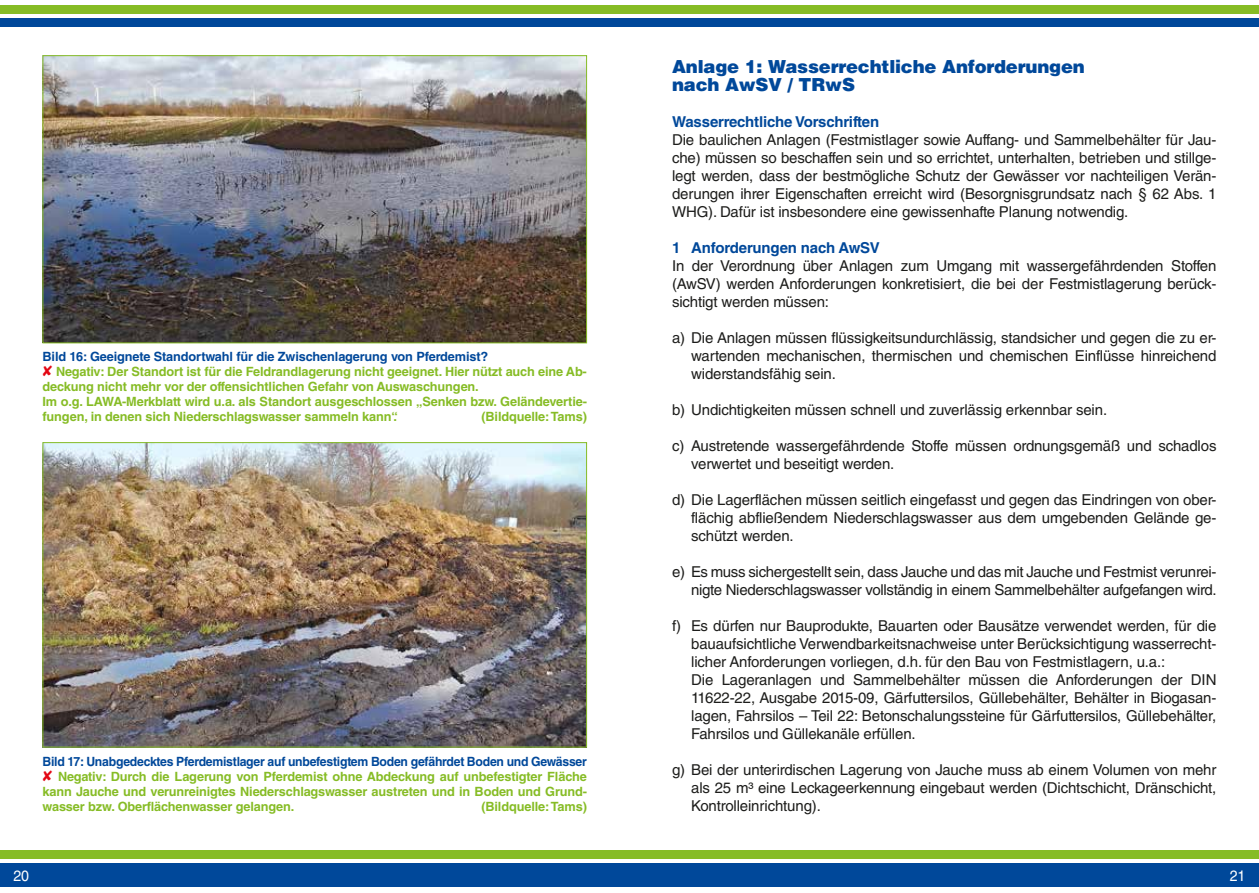
<style>
.page{position:relative;width:1259px;height:893px;background:#fff}
.page>*{position:absolute;margin:0;border:0;box-sizing:border-box;transform-origin:0 0}
.t1{font:900 18px/18px "Helvetica LT Std";letter-spacing:-.01em;color:#00489a}
.t2{font:15px/18px "Helvetica LT Std";letter-spacing:-.01em;color:#1d1d1b;text-align:justify}
.t3{font:700 15px "Helvetica LT Std";letter-spacing:-.01em;color:#00489a}
.t4{font:15px "Helvetica LT Std";color:#fff;scale:.95 1}
.t5{font:700 12.75px/15px "Helvetica LT Std";letter-spacing:-.01em;color:#86bc25}
.s1{color:#00489a}
.s2{color:#e30613}
</style>
<div class="page">
<div style="left:0;top:864px;width:1259px;height:23px;background:#00489a"></div>
<div style="left:0;top:850px;width:1259px;height:8px;background:#86bc25"></div>
<div style="left:0;top:18px;width:1259px;height:9px;background:#00489a"></div>
<div style="left:0;top:6px;width:1259px;height:8px;background:#86bc25"></div>
<img style="left:45px;top:57px;width:540px;height:284px">
<div style="left:43px;top:55px;width:544px;height:288px;border:1px solid #86bc25"></div>
<img style="left:45px;top:444px;width:540px;height:301px">
<div style="left:43px;top:442px;width:544px;height:305px;border:1px solid #86bc25"></div>
<p class="t5" style="left:43px;top:349px;width:546px"><span class="s1">Bild 16: Geeignete Standortwahl für die Zwischenlagerung von Pferdemist?<br></span><span class="s2">✘</span> Negativ: Der Standort ist für die Feldrandlagerung nicht geeignet. Hier nützt auch eine Ab&shy;deckung nicht mehr vor der offensichtlichen Gefahr von Auswaschungen.<br>Im o.g. LAWA-Merkblatt wird u.a. als Standort ausgeschlossen „Senken bzw. Geländevertie&shy;fungen, in denen sich Niederschlagswasser sammeln kann“.</p>
<p class="t5" style="left:481px;top:409px;width:107px">(Bildquelle: Tams)</p>
<p class="t5" style="left:43px;top:754px;width:546px;text-align:justify"><span class="s1">Bild 17: Unabgedecktes Pferdemistlager auf unbefestigtem Boden gefährdet Boden und Gewässer </span><span class="s2">✘</span> Negativ: Durch die Lagerung von Pferdemist ohne Abdeckung auf unbefestigter Fläche kann Jauche und verunreinigtes Niederschlagswasser austreten und in Boden und Grund&shy;wasser bzw. Oberflächenwasser gelangen.</p>
<p class="t5" style="left:481px;top:799px;width:107px">(Bildquelle: Tams)</p>
<p class="t1" style="left:672px;top:57px;width:414px">Anlage 1: Wasserrechtliche Anforderungen nach AwSV / TRwS</p>
<p class="t3" style="left:672px;top:113px;width:209px">Wasserrechtliche Vorschriften</p>
<p class="t2" style="left:672px;top:131px;width:546px">Die baulichen Anlagen (Festmistlager sowie Auffang- und Sammelbehälter für Jau&shy;che) müssen so beschaffen sein und so errichtet, unterhalten, betrieben und stillge&shy;legt werden, dass der bestmögliche Schutz der Gewässer vor nachteiligen Verän&shy;derungen ihrer Eigenschaften erreicht wird (Besorgnisgrundsatz nach § 62 Abs. 1<br>WHG). Dafür ist insbesondere eine gewissenhafte Planung notwendig.</p>
<p class="t3" style="left:672px;top:239px;width:209px">1 Anforderungen nach AwSV</p>
<p class="t2" style="left:672px;top:257px;width:546px">In der Verordnung über Anlagen zum Umgang mit wassergefährdenden Stoffen (AwSV) werden Anforderungen konkretisiert, die bei der Festmistlagerung berück&shy;sichtigt werden müssen:</p>
<p class="t2" style="left:691px;top:329px;width:527px;text-indent:-19px">a) Die Anlagen müssen flüssigkeitsundurchlässig, standsicher und gegen die zu er&shy;wartenden mechanischen, thermischen und chemischen Einflüsse hinreichend widerstandsfähig sein.</p>
<p class="t2" style="left:672px;top:401px;width:437px">b) Undichtigkeiten müssen schnell und zuverlässig erkennbar sein.</p>
<p class="t2" style="left:691px;top:437px;width:527px;text-indent:-19px">c) Austretende wassergefährdende Stoffe müssen ordnungsgemäß und schadlos verwertet und beseitigt werden.</p>
<p class="t2" style="left:691px;top:491px;width:527px;text-indent:-19px">d) Die Lagerflächen müssen seitlich eingefasst und gegen das Eindringen von ober&shy;flächig abfließendem Niederschlagswasser aus dem umgebenden Gelände ge&shy;schützt werden.</p>
<p class="t2" style="left:672px;top:563px;width:546px;text-align:right">e) Es muss sichergestellt sein, dass Jauche und das mit Jauche und Festmist verunrei&shy;nigte Niederschlagswasser vollständig in einem Sammelbehälter aufgefangen wird.</p>
<p class="t2" style="left:691px;top:617px;width:527px;text-align:left;text-indent:-19px">f) Es dürfen nur Bauprodukte, Bauarten oder Bausätze verwendet werden, für die bauaufsichtliche Verwendbarkeitsnachweise unter Berücksichtigung wasserrecht&shy;licher Anforderungen vorliegen, d.h. für den Bau von Festmistlagern, u.a.:<br>Die Lageranlagen und Sammelbehälter müssen die Anforderungen der DIN 11622-22, Ausgabe 2015-09, Gärfuttersilos, Güllebehälter, Behälter in Biogasan&shy;lagen, Fahrsilos – Teil 22: Betonschalungssteine für Gärfuttersilos, Güllebehälter, Fahrsilos und Güllekanäle erfüllen.</p>
<p class="t2" style="left:691px;top:761px;width:527px;text-indent:-19px">g) Bei der unterirdischen Lagerung von Jauche muss ab einem Volumen von mehr als 25 m³ eine Leckageerkennung eingebaut werden (Dichtschicht, Dränschicht, Kontrolleinrichtung).</p>
<p class="t4" style="left:13px;top:867px;width:18px">20</p>
<p class="t4" style="left:1229px;top:867px;width:18px">21</p>
</div>
